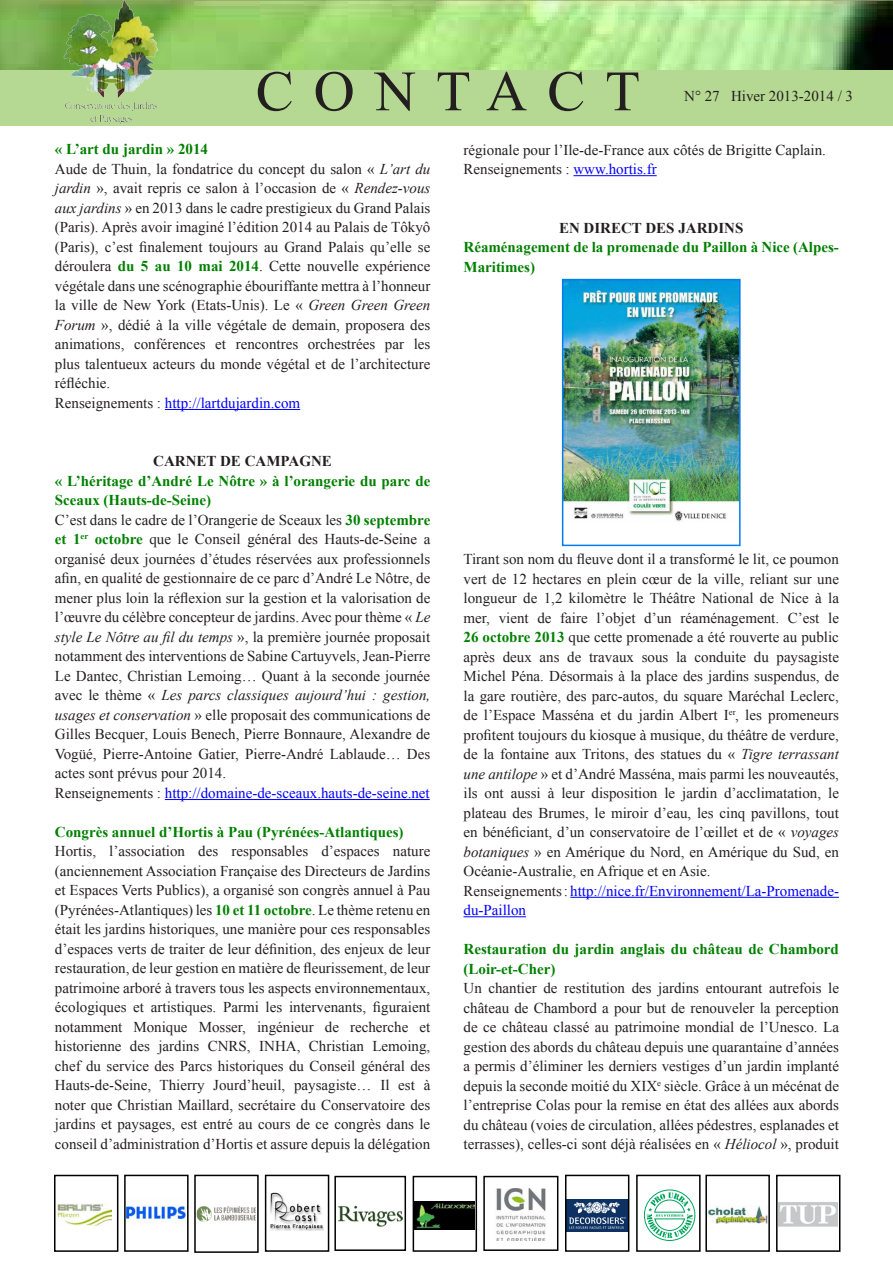
<style>
.page{position:relative;width:893px;height:1263px;background:#fff}
.page>*{position:absolute;margin:0;border:0;box-sizing:border-box;transform-origin:0 0}
.t1{font:57px "Times New Roman";letter-spacing:.35em;color:#231f20}
.t2{font:15px/19.5px "Times New Roman";color:#231f20;text-align:justify}
.t3{font:700 15px/19.5px "Times New Roman";color:#008000}
.t4{font:15px/19.5px "Times New Roman";color:#00f}
.t5{font:700 15px "Times New Roman";color:#231f20}
.s1{font-style:italic}
.s2{font-weight:700;color:#008000}
.s3{color:#231f20}
.s4{color:#00f}
.s5{color:#222}
</style>
<div class="page">
<div style="left:636px;top:1175px;width:65px;height:77px;border:2px solid #000"></div>
<div style="left:0;top:70px;width:893px;height:55px;background:#b5d892"></div>
<img style="left:0;top:0;width:893px;height:70px">
<img style="left:54px;top:0;width:120px;height:126px">
<img style="left:708px;top:1205px;width:59px;height:18px">
<img style="left:197px;top:1206px;width:59px;height:15px">
<img style="left:270px;top:1192px;width:54px;height:38px">
<img style="left:338px;top:1205px;width:65px;height:21px">
<img style="left:779px;top:1202px;width:58px;height:25px">
<img style="left:496px;top:1188px;width:50px;height:53px">
<img style="left:416px;top:1202px;width:58px;height:28px">
<img style="left:568px;top:1200px;width:58px;height:31px">
<img style="left:58px;top:1204px;width:53px;height:21px">
<div style="left:776px;top:1175px;width:64px;height:77px;border:2px solid #000"></div>
<div style="left:124px;top:1175px;width:65px;height:77px;border:2px solid #000"></div>
<div style="left:194px;top:1175px;width:65px;height:78px;border:2px solid #000"></div>
<div style="left:265px;top:1175px;width:64px;height:77px;border:2px solid #000"></div>
<div style="left:334px;top:1176px;width:72px;height:75px;border:2px solid #000"></div>
<div style="left:413px;top:1176px;width:64px;height:76px;border:2px solid #000"></div>
<div style="left:483px;top:1176px;width:75px;height:75px;border:2px solid #000"></div>
<div style="left:54px;top:1175px;width:64px;height:77px;border:2px solid #000"></div>
<div style="left:565px;top:1175px;width:64px;height:77px;border:2px solid #000"></div>
<div style="left:705px;top:1175px;width:65px;height:77px;border:2px solid #000"></div>
<img style="left:126px;top:1198px;width:60px;height:29px">
<div style="left:644px;top:1190px;width:51px;height:51px;border:1px solid #00a55c;border-radius:50%"></div>
<svg style="left:647px;top:1192px;width:46px;height:46px"></svg>
<hr style="left:573px;top:175px;width:84px;height:1px;background:#00f">
<hr style="left:570px;top:897px;width:269px;height:1px;background:#00f">
<hr style="left:463px;top:916px;width:63px;height:1px;background:#00f">
<hr style="left:165px;top:409px;width:135px;height:1px;background:#00f">
<hr style="left:165px;top:799px;width:265px;height:1px;background:#00f">
<img style="left:565px;top:282px;width:173px;height:239px">
<div style="left:562px;top:279px;width:179px;height:267px;border:2px solid #007cf4"></div>
<h1 class="t1" style="left:256px;top:53px;width:386px">CONTACT</h1>
<p class="t2" style="left:684px;top:86px;width:170px">N° 27 Hiver 2013-2014 / 3</p>
<p class="t3" style="left:55px;top:139px;width:155px">« L’art du jardin » 2014</p>
<p class="t2" style="left:55px;top:159px;width:377px">Aude de Thuin, la fondatrice du concept du salon « <span class="s1">L’art du jardin</span> », avait repris ce salon à l’occasion de « <span class="s1">Rendez-vous aux jardins</span> » en 2013 dans le cadre prestigieux du Grand Palais (Paris). Après avoir imaginé l’édition 2014 au Palais de Tôkyô (Paris), c’est finalement toujours au Grand Palais qu’elle se déroulera <span class="s2">du 5 au 10 mai 2014</span>. Cette nouvelle expérience végétale dans une scénographie ébouriffante mettra à l’honneur la ville de New York (Etats-Unis). Le « <span class="s1">Green Green Green Forum</span> », dédié à la ville végétale de demain, proposera des animations, conférences et rencontres orchestrées par les plus talentueux acteurs du monde végétal et de l’architecture réfléchie.</p>
<p class="t4" style="left:55px;top:393px;width:247px"><span class="s3">Renseignements :</span> http://lartdujardin.com</p>
<p class="t5" style="left:153px;top:451px;width:180px">CARNET DE CAMPAGNE</p>
<p class="t3" style="left:55px;top:471px;width:377px">« L’héritage d’André Le Nôtre » à l’orangerie du parc de<br>Sceaux (Hauts-de-Seine)</p>
<p class="t2" style="left:55px;top:510px;width:377px">C’est dans le cadre de l’Orangerie de Sceaux les <span class="s2">30 septembre et 1</span><sup>er</sup> <span class="s2">octobre</span> que le Conseil général des Hauts-de-Seine a organisé deux journées d’études réservées aux professionnels afin, en qualité de gestionnaire de ce parc d’André Le Nôtre, de mener plus loin la réflexion sur la gestion et la valorisation de l’œuvre du célèbre concepteur de jardins. Avec pour thème « <span class="s1">Le style Le Nôtre au fil du temps</span> », la première journée proposait notamment des interventions de Sabine Cartuyvels, Jean-Pierre Le Dantec, Christian Lemoing… Quant à la seconde journée avec le thème « <span class="s1">Les parcs classiques aujourd’hui : gestion, usages et conservation</span> » elle proposait des communications de Gilles Becquer, Louis Benech, Pierre Bonnaure, Alexandre de Vogüé, Pierre-Antoine Gatier, Pierre-André Lablaude… Des actes sont prévus pour 2014.</p>
<p class="t4" style="left:55px;top:783px;width:376px"><span class="s3">Renseignements :</span> http://domaine-de-sceaux.hauts-de-seine.net</p>
<p class="t3" style="left:55px;top:822px;width:350px">Congrès annuel d’Hortis à Pau (Pyrénées-Atlantiques)</p>
<p class="t2" style="left:55px;top:841px;width:377px">Hortis, l’association des responsables d’espaces nature (anciennement Association Française des Directeurs de Jardins et Espaces Verts Publics), a organisé son congrès annuel à Pau (Pyrénées-Atlantiques) les <span class="s2">10 et 11 octobre</span>. Le thème retenu en était les jardins historiques, une manière pour ces responsables d’espaces verts de traiter de leur définition, des enjeux de leur restauration, de leur gestion en matière de fleurissement, de leur patrimoine arboré à travers tous les aspects environnementaux, écologiques et artistiques. Parmi les intervenants, figuraient notamment Monique Mosser, ingénieur de recherche et historienne des jardins CNRS, INHA, Christian Lemoing, chef du service des Parcs historiques du Conseil général des Hauts-de-Seine, Thierry Jourd’heuil, paysagiste… Il est à noter que Christian Maillard, secrétaire du Conservatoire des jardins et paysages, est entré au cours de ce congrès dans le conseil d’administration d’Hortis et assure depuis la délégation</p>
<p class="t2" style="left:463px;top:140px;width:364px">régionale pour l’Ile-de-France aux côtés de Brigitte Caplain.</p>
<p class="t2" style="left:463px;top:159px;width:195px">Renseignements : <span class="s4">www.hortis.fr</span></p>
<p class="t5" style="left:559px;top:217px;width:186px">EN DIRECT DES JARDINS</p>
<p class="t3" style="left:463px;top:237px;width:377px">Réaménagement de la promenade du Paillon à Nice (Alpes-<br>Maritimes)</p>
<p class="t2" style="left:463px;top:549px;width:377px">Tirant son nom du fleuve dont il a transformé le lit, ce poumon vert de 12 hectares en plein cœur de la ville, reliant sur une longueur de <span class="s5">1,2 kilomètre</span> le Théâtre National de Nice à la mer, vient de faire l’objet d’un réaménagement. C’est le <span class="s2">26 octobre 2013</span> que cette promenade a été rouverte au public après deux ans de travaux sous la conduite du paysagiste <span class="s5">Michel Péna</span>. Désormais à la place des jardins suspendus, de la gare routière, des parc-autos, du square Maréchal Leclerc, de l’Espace Masséna et du jardin Albert I<sup>er</sup>, les promeneurs profitent toujours du kiosque à musique, du théâtre de verdure, de la fontaine aux Tritons, des statues du « <span class="s1">Tigre terrassant une antilope</span> » et d’André Masséna, mais parmi les nouveautés, ils ont aussi à leur disposition le jardin d’acclimatation, le plateau des Brumes, le miroir d’eau, les cinq pavillons, tout en bénéficiant, d’un conservatoire de l’œillet et de « <span class="s1">voyages botaniques</span> » en Amérique du Nord, en Amérique du Sud, en Océanie-Australie, en Afrique et en Asie.</p>
<p class="t4" style="left:463px;top:881px;width:377px"><span class="s3">Renseignements:</span> http://nice.fr/Environnement/La-Promenade&shy;du-Paillon</p>
<p class="t3" style="left:463px;top:939px;width:377px">Restauration du jardin anglais du château de Chambord (Loir-et-Cher)</p>
<p class="t2" style="left:463px;top:978px;width:377px">Un chantier de restitution des jardins entourant autrefois le château de Chambord a pour but de renouveler la perception de ce château classé au patrimoine mondial de l’Unesco. La gestion des abords du château depuis une quarantaine d’années a permis d’éliminer les derniers vestiges d’un jardin implanté depuis la seconde moitié du XIX<sup>e</sup> siècle. Grâce à un mécénat de l’entreprise Colas pour la remise en état des allées aux abords du château (voies de circulation, allées pédestres, esplanades et terrasses), celles-ci sont déjà réalisées en « <span class="s1">Héliocol</span> », produit</p>
</div>
